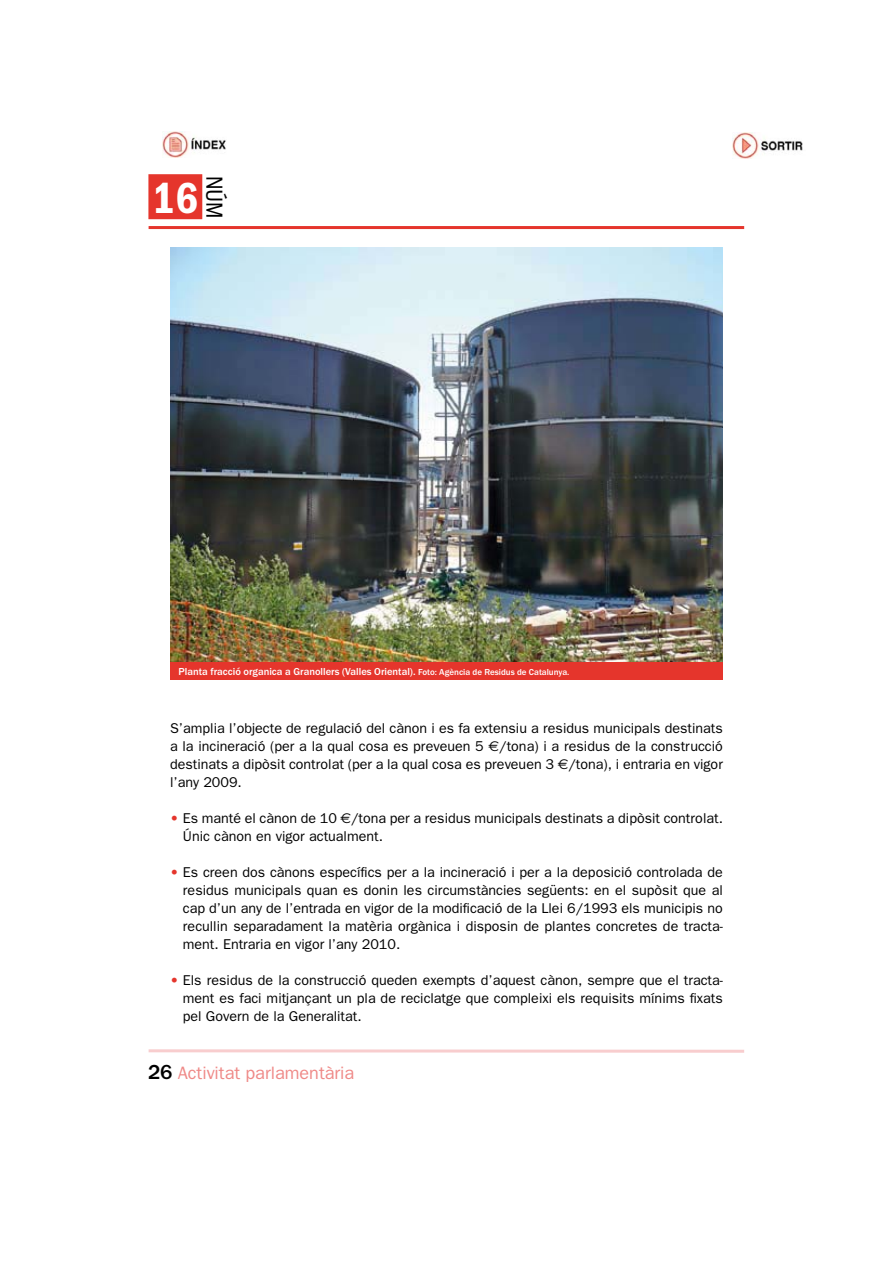
<style>
.page{position:relative;width:893px;height:1263px;background:#fff}
.page>*{position:absolute;margin:0;border:0;box-sizing:border-box;transform-origin:0 0}
.t1{font:600 condensed 45px "Franklin Gothic";color:#fff}
.t2{font:condensed 24px "Franklin Gothic";color:#000}
.t3{font:18px "Franklin Gothic";color:#ef8987}
.t4{font:14.25px/18px "Franklin Gothic";color:#000;text-align:justify}
.t5{font:500 10.5px "Franklin Gothic";color:#fff}
.s1{font-size:9px}
.s2{font-family:"Euro Sans"}
.s3{color:#e5352c}
.s4{font-weight:500;font-size:21px;color:#000}
</style>
<div class="page">
<svg style="left:149px;top:1049px;width:595px;height:4px;background:#f9d9d9"></svg>
<div style="left:148px;top:174px;width:54px;height:45px;background:#e5352c"></div>
<hr style="left:149px;top:226px;width:595px;height:3px;background:#e5352c">
<img style="left:170px;top:247px;width:553px;height:415px">
<div style="left:170px;top:662px;width:553px;height:18px;background:#e5352c"></div>
<img style="left:733px;top:132px;width:70px;height:26px">
<img style="left:163px;top:131px;width:63px;height:26px">
<h1 class="t1" style="left:152px;top:183px;width:47px">16</h1>
<h2 class="t2" style="left:223px;top:176px;width:44px;rotate:90deg">NÚM</h2>
<p class="t5" style="left:179px;top:668px;width:392px">Planta fracció organica a Granollers (Valles Oriental). <span class="s1">Foto: Agència de Residus de Catalunya.</span></p>
<p class="t4" style="left:170px;top:721px;width:554px">S’amplia l’objecte de regulació del cànon i es fa extensiu a residus municipals destinats a la incineració (per a la qual cosa es preveuen 5 <span class="s2">€</span>/tona) i a residus de la construcció destinats a dipòsit controlat (per a la qual cosa es preveuen 3 <span class="s2">€</span>/tona), i entraria en vigor l’any 2009.</p>
<p class="t4" style="left:183px;top:811px;width:541px;text-indent:-13px"><span class="s3">•</span> Es manté el cànon de 10 <span class="s2">€</span>/tona per a residus municipals destinats a dipòsit controlat.<br>Únic cànon en vigor actualment.</p>
<p class="t4" style="left:183px;top:865px;width:541px;text-indent:-13px"><span class="s3">•</span> Es creen dos cànons específics per a la incineració i per a la deposició controlada de residus municipals quan es donin les circumstàncies següents: en el supòsit que al cap d’un any de l’entrada en vigor de la modificació de la Llei 6/1993 els municipis no recullin separadament la matèria orgànica i disposin de plantes concretes de tracta&shy;ment. Entraria en vigor l’any 2010.</p>
<p class="t4" style="left:183px;top:973px;width:541px;text-indent:-13px"><span class="s3">•</span> Els residus de la construcció queden exempts d’aquest cànon, sempre que el tracta&shy;ment es faci mitjançant un pla de reciclatge que compleixi els requisits mínims fixats pel Govern de la Generalitat.</p>
<p class="t3" style="left:148px;top:1067px;width:208px"><span class="s4">26</span> Activitat parlamentària</p>
</div>
